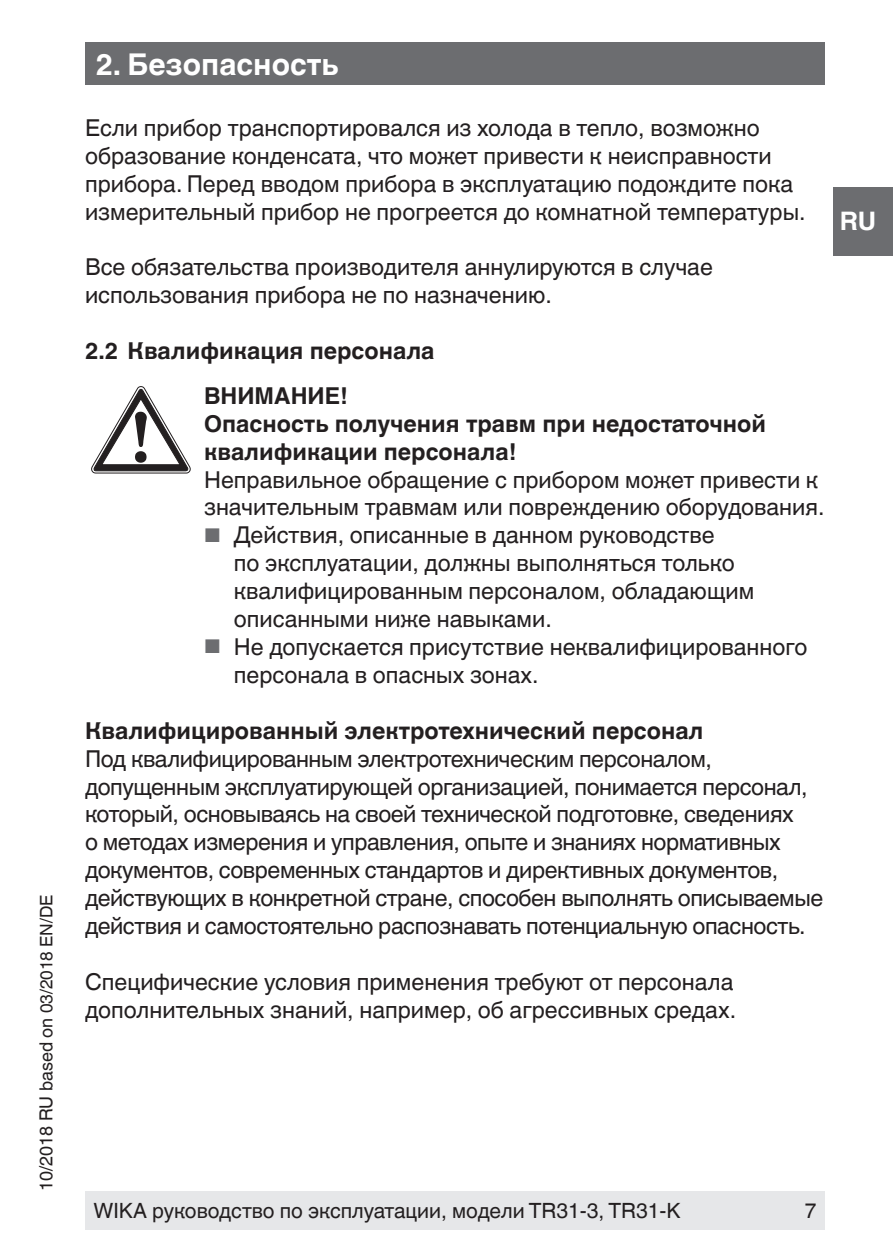
<style>
.page{position:relative;width:893px;height:1259px;background:#fff}
.page>*{position:absolute;margin:0;border:0;box-sizing:border-box;transform-origin:0 0}
.t1{font:700 30px "Helvetica World";color:#fff}
.t2{font:700 25.5px "Helvetica World";color:#fff}
.t3{font:23.4px/27.9px "Helvetica World";color:#231f20}
.t4{font:23.4px/27.9px "Helvetica World";letter-spacing:-.02em;color:#231f20}
.t5{font:700 23.4px/44.7px "Helvetica World";color:#231f20}
.t6{font:21px "Helvetica World";color:#231f20}
.t7{font:18px "Helvetica World";color:#231f20}
.s1{font-size:17.4px}
.s2{font-size:19.8px;color:#6c6d70}
</style>
<div class="page">
<div style="left:85px;top:1191px;width:740px;height:38px;background:#e6e7e9"></div>
<div style="left:833px;top:187px;width:60px;height:68px;background:#6c6d70"></div>
<div style="left:85px;top:43px;width:740px;height:42px;background:#6c6d70"></div>
<svg style="left:91px;top:386px;width:99px;height:87px"></svg>
<p class="t7" style="left:36px;top:1191px;width:298px;rotate:-90deg">10/2018 RU based on <span class="s1">03/2018 EN/DE</span></p>
<p class="t1" style="left:96px;top:47px;width:245px">2. Безопасность</p>
<p class="t3" style="left:85px;top:114px;width:722px">Если прибор транспортировался из холода в тепло, возможно образование конденсата, что может привести к неисправности прибора. Перед вводом прибора в эксплуатацию подождите пока измерительный прибор не прогреется до комнатной температуры.</p>
<p class="t3" style="left:85px;top:253px;width:629px">Все обязательства производителя аннулируются в случае использования прибора не по назначению.</p>
<p class="t5" style="left:204px;top:329px;width:232px;text-indent:-119px">2.2 Квалификация персонала<br>ВНИМАНИЕ!</p>
<p class="t5" style="left:204px;top:410px;width:563px;line-height:27.9px">Опасность получения травм при недостаточной квалификации персонала!</p>
<p class="t3" style="left:204px;top:465px;width:622px">Неправильное обращение с прибором может привести к значительным травмам или повреждению оборудования.</p>
<p class="t3" style="left:234px;top:521px;width:522px;text-indent:-30px"><span class="s2">■</span> Действия, описанные в данном руководстве<br>по эксплуатации, должны выполняться только квалифицированным персоналом, обладающим описанными ниже навыками.</p>
<p class="t3" style="left:234px;top:633px;width:575px;text-indent:-30px"><span class="s2">■</span> Не допускается присутствие неквалифицированного персонала в опасных зонах.</p>
<p class="t5" style="left:85px;top:708px;width:620px">Квалифицированный электротехнический персонал</p>
<p class="t4" style="left:85px;top:744px;width:740px">Под квалифицированным электротехническим персоналом, допущенным эксплуатирующей организацией, понимается персонал, который, основываясь на своей технической подготовке, сведениях<br>о методах измерения и управления, опыте и знаниях нормативных документов, современных стандартов и директивных документов, действующих в конкретной стране, способен выполнять описываемые действия и самостоятельно распознавать потенциальную опасность.</p>
<p class="t3" style="left:85px;top:968px;width:653px">Специфические условия применения требуют от персонала дополнительных знаний, например, об агрессивных средах.</p>
<p class="t2" style="left:840px;top:207px;width:38px">RU</p>
<p class="t6" style="left:94px;top:1198px;width:589px">WIKA руководство по эксплуатации, модели TR31-3, TR31-K</p>
<p class="t6" style="left:805px;top:1198px;width:13px">7</p>
</div>
